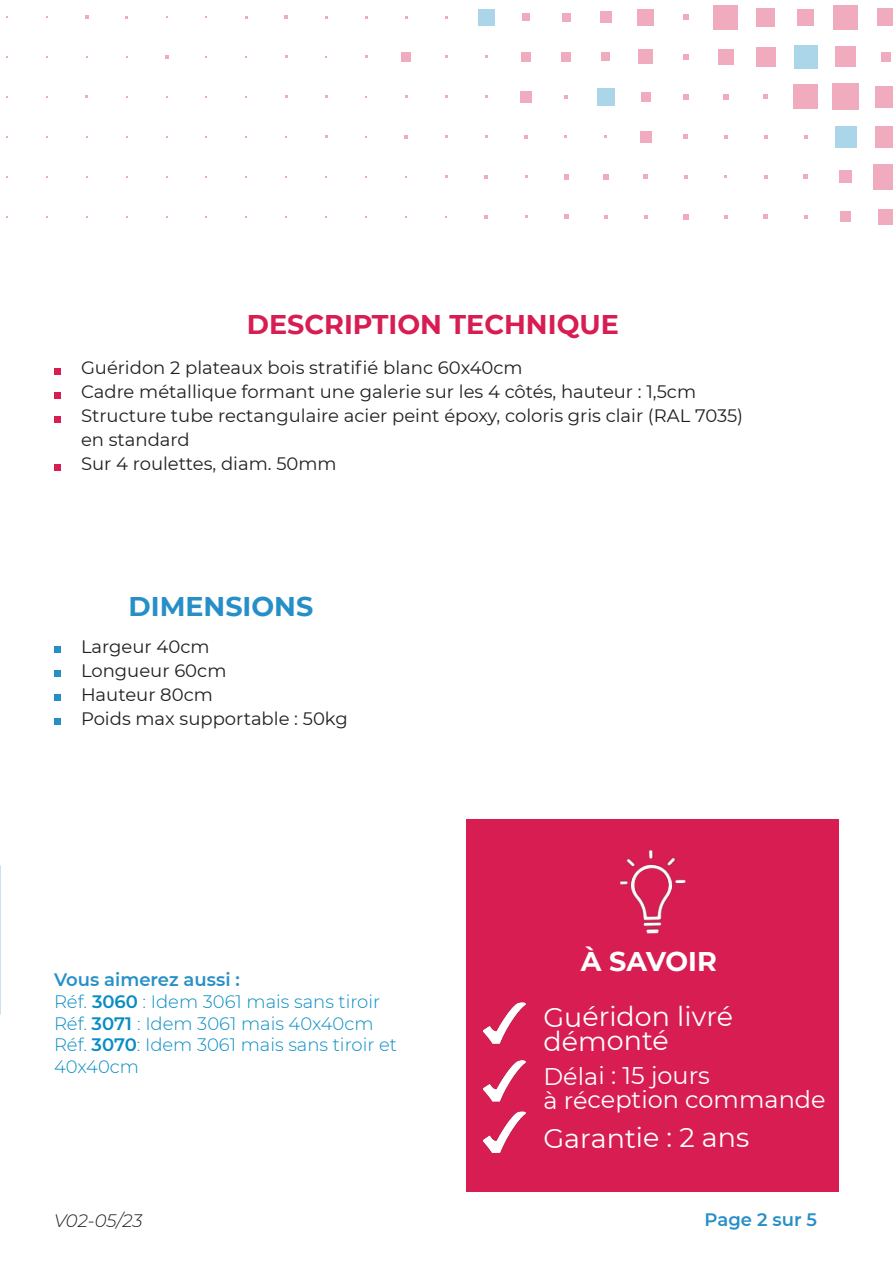
<style>
.page{position:relative;width:893px;height:1263px;background:#fff}
.page>*{position:absolute;margin:0;border:0;box-sizing:border-box;transform-origin:0 0}
.t1{font:27px "Montserrat";letter-spacing:-.005em;color:#fff}
.t2{font:700 27px "Montserrat";color:#d71d52}
.t3{font:700 27px "Montserrat";color:#278fc7}
.t4{font:700 27px "Montserrat";letter-spacing:-.005em;color:#fff}
.t5{font:24px "Montserrat";letter-spacing:-.005em;color:#fff}
.t6{font:18px "Montserrat";color:#231f20}
.t7{font:300 18px/21.6px "Montserrat";color:#088cc4}
.TITRE_1{font:600 18px "Montserrat";color:#278fc7}
.t8{font:italic 300 18px "Montserrat";color:#231f20}
.s1{font-weight:600}
</style>
<div class="page">
<div style="left:878px;top:209px;width:14px;height:16px;background:#f0abbf"></div>
<div style="left:873px;top:164px;width:19px;height:25px;background:#f0abbf"></div>
<div style="left:875px;top:126px;width:17px;height:21px;background:#f0abbf"></div>
<div style="left:875px;top:86px;width:17px;height:22px;background:#f0abbf"></div>
<div style="left:881px;top:52px;width:9px;height:10px;background:#f0abbf"></div>
<div style="left:877px;top:8px;width:15px;height:18px;background:#f0abbf"></div>
<div style="left:840px;top:212px;width:11px;height:10px;background:#f0abbf"></div>
<div style="left:839px;top:171px;width:13px;height:12px;background:#f0abbf"></div>
<div style="left:835px;top:126px;width:21px;height:22px;background:#abd5e9"></div>
<div style="left:832px;top:84px;width:27px;height:26px;background:#f0abbf"></div>
<div style="left:835px;top:47px;width:21px;height:20px;background:#f0abbf"></div>
<div style="left:833px;top:5px;width:25px;height:24px;background:#f0abbf"></div>
<svg style="left:804px;top:215px;width:4px;height:4px"></svg>
<svg style="left:803px;top:175px;width:5px;height:4px"></svg>
<svg style="left:804px;top:135px;width:4px;height:4px"></svg>
<div style="left:793px;top:84px;width:25px;height:25px;background:#f0abbf"></div>
<div style="left:794px;top:45px;width:23px;height:24px;background:#abd5e9"></div>
<div style="left:797px;top:9px;width:17px;height:16px;background:#f0abbf"></div>
<svg style="left:763px;top:214px;width:5px;height:5px"></svg>
<svg style="left:764px;top:175px;width:4px;height:4px"></svg>
<svg style="left:764px;top:135px;width:4px;height:4px"></svg>
<svg style="left:764px;top:95px;width:4px;height:4px"></svg>
<div style="left:756px;top:47px;width:20px;height:20px;background:#f0abbf"></div>
<div style="left:756px;top:8px;width:19px;height:18px;background:#f0abbf"></div>
<svg style="left:724px;top:215px;width:3px;height:4px"></svg>
<svg style="left:724px;top:135px;width:3px;height:4px"></svg>
<svg style="left:723px;top:94px;width:5px;height:6px"></svg>
<div style="left:718px;top:49px;width:15px;height:16px;background:#f0abbf"></div>
<div style="left:713px;top:5px;width:25px;height:24px;background:#f0abbf"></div>
<svg style="left:683px;top:214px;width:5px;height:5px"></svg>
<svg style="left:684px;top:175px;width:4px;height:4px"></svg>
<svg style="left:684px;top:135px;width:4px;height:4px"></svg>
<svg style="left:683px;top:94px;width:5px;height:6px"></svg>
<svg style="left:683px;top:54px;width:5px;height:5px"></svg>
<svg style="left:683px;top:14px;width:6px;height:6px"></svg>
<svg style="left:644px;top:215px;width:4px;height:4px"></svg>
<svg style="left:644px;top:175px;width:4px;height:4px"></svg>
<div style="left:640px;top:131px;width:11px;height:11px;background:#f0abbf"></div>
<div style="left:641px;top:92px;width:9px;height:9px;background:#f0abbf"></div>
<div style="left:639px;top:50px;width:14px;height:14px;background:#f0abbf"></div>
<div style="left:638px;top:9px;width:16px;height:16px;background:#f0abbf"></div>
<svg style="left:604px;top:215px;width:4px;height:4px"></svg>
<svg style="left:603px;top:174px;width:6px;height:5px"></svg>
<div style="left:597px;top:88px;width:18px;height:18px;background:#abd5e9"></div>
<div style="left:602px;top:53px;width:8px;height:8px;background:#f0abbf"></div>
<div style="left:600px;top:11px;width:11px;height:12px;background:#f0abbf"></div>
<svg style="left:564px;top:214px;width:4px;height:5px"></svg>
<svg style="left:564px;top:174px;width:4px;height:5px"></svg>
<svg style="left:564px;top:95px;width:4px;height:4px"></svg>
<div style="left:561px;top:52px;width:9px;height:9px;background:#f0abbf"></div>
<div style="left:562px;top:13px;width:8px;height:8px;background:#f0abbf"></div>
<svg style="left:524px;top:135px;width:4px;height:3px"></svg>
<div style="left:520px;top:91px;width:12px;height:11px;background:#f0abbf"></div>
<div style="left:521px;top:52px;width:10px;height:10px;background:#f0abbf"></div>
<div style="left:522px;top:13px;width:8px;height:8px;background:#f0abbf"></div>
<svg style="left:484px;top:215px;width:4px;height:4px"></svg>
<svg style="left:484px;top:175px;width:4px;height:3px"></svg>
<div style="left:478px;top:9px;width:16px;height:16px;background:#abd5e9"></div>
<svg style="left:404px;top:135px;width:4px;height:4px"></svg>
<div style="left:401px;top:52px;width:10px;height:10px;background:#f0abbf"></div>
<svg style="left:285px;top:15px;width:3px;height:4px"></svg>
<svg style="left:165px;top:55px;width:3px;height:4px"></svg>
<svg style="left:85px;top:15px;width:3px;height:4px"></svg>
<div style="left:54px;top:646px;width:6px;height:7px;background:#278fc7"></div>
<div style="left:54px;top:670px;width:6px;height:7px;background:#278fc7"></div>
<div style="left:54px;top:694px;width:6px;height:7px;background:#278fc7"></div>
<div style="left:54px;top:718px;width:6px;height:7px;background:#278fc7"></div>
<svg style="left:54px;top:368px;width:6px;height:6px"></svg>
<svg style="left:54px;top:392px;width:6px;height:6px"></svg>
<svg style="left:54px;top:416px;width:6px;height:6px"></svg>
<svg style="left:54px;top:464px;width:6px;height:6px"></svg>
<div style="left:467px;top:820px;width:372px;height:372px;background:#d71d52"></div>
<img style="left:620px;top:850px;width:66px;height:84px">
<img style="left:483px;top:1002px;width:43px;height:42px">
<img style="left:483px;top:1111px;width:43px;height:42px">
<img style="left:483px;top:1060px;width:43px;height:42px">
<p class="t2" style="left:247px;top:305px;width:374px">DESCRIPTION TECHNIQUE</p>
<p class="t6" style="left:81px;top:355px;width:443px">Guéridon 2 plateaux bois stratifié blanc 60x40cm</p>
<p class="t6" style="left:81px;top:379px;width:617px">Cadre métallique formant une galerie sur les 4 côtés, hauteur : 1,5cm</p>
<p class="t6" style="left:81px;top:403px;width:664px">Structure tube rectangulaire acier peint époxy, coloris gris clair (RAL 7035)</p>
<p class="t6" style="left:81px;top:427px;width:110px">en standard</p>
<p class="t6" style="left:81px;top:451px;width:257px">Sur 4 roulettes, diam. 50mm</p>
<p class="t3" style="left:128px;top:587px;width:186px">DIMENSIONS</p>
<p class="t6" style="left:81px;top:634px;width:130px">Largeur 40cm</p>
<p class="t6" style="left:81px;top:658px;width:147px">Longueur 60cm</p>
<p class="t6" style="left:81px;top:682px;width:133px">Hauteur 80cm</p>
<p class="t6" style="left:81px;top:706px;width:268px">Poids max supportable : 50kg</p>
<p class="TITRE_1" style="left:54px;top:967px;width:187px">Vous aimerez aussi :</p>
<p class="t7" style="left:54px;top:990px;width:328px">Réf. <span class="s1">3060</span> : Idem 3061 mais sans tiroir</p>
<p class="t7" style="left:54px;top:1012px;width:321px">Réf. <span class="s1">3071</span> : Idem 3061 mais 40x40cm</p>
<p class="t7" style="left:54px;top:1033px;width:344px">Réf. <span class="s1">3070</span>: Idem 3061 mais sans tiroir et<br>40x40cm</p>
<p class="t4" style="left:581px;top:942px;width:138px">À SAVOIR</p>
<p class="t1" style="left:543px;top:998px;width:191px">Guéridon livré</p>
<p class="t1" style="left:543px;top:1022px;width:127px">démonté</p>
<p class="t5" style="left:543px;top:1059px;width:168px">Délai : 15 jours</p>
<p class="t5" style="left:543px;top:1083px;width:284px">à réception commande</p>
<p class="t1" style="left:543px;top:1119px;width:207px">Garantie : 2 ans</p>
<p class="t8" style="left:54px;top:1208px;width:90px">V02-05/23</p>
<p class="TITRE_1" style="left:705px;top:1207px;width:114px">Page 2 sur 5</p>
</div>
